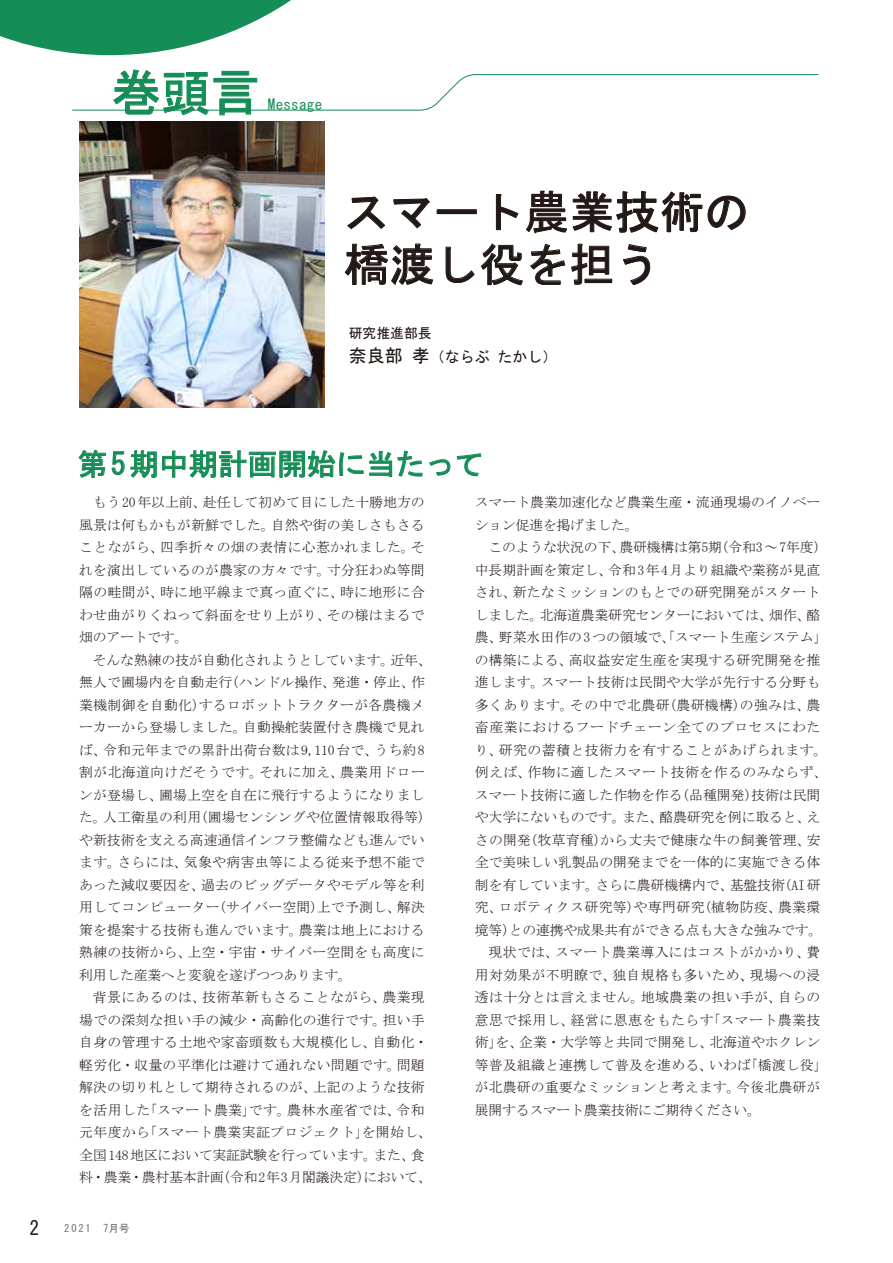
<style>
.page{position:relative;width:893px;height:1263px;background:#fff}
.page>*{position:absolute;margin:0;border:0;box-sizing:border-box;transform-origin:0 0}
.t1{font:49.5px "MS Gothic";color:#148d56}
.t2{font:45px/52.5px "MS Gothic";color:#221815}
.t3{font:30px "MS Gothic";letter-spacing:-.015em;color:#148d56}
.t4{font:19.65px "MS Gothic";color:#221815}
.t5{font:15px "MS Gothic";color:#221815}
.t6{font:15px "MS Gothic";letter-spacing:.02em;color:#148d56}
.t7{font:13.8px/22.5px "MS Mincho";letter-spacing:.01em;color:#221815}
.t8{font:13.8px "MS Gothic";color:#221815}
.t9{font:10.5px "MS Gothic";letter-spacing:.18em;color:#727171}
.s1{font-size:18px}
</style>
<div class="page">
<svg style="left:79px;top:450px;width:27px;height:28px"></svg>
<svg style="left:112px;top:450px;width:310px;height:28px"></svg>
<svg style="left:429px;top:459px;width:21px;height:17px"></svg>
<svg style="left:457px;top:453px;width:24px;height:23px"></svg>
<svg style="left:347px;top:196px;width:38px;height:33px"></svg>
<svg style="left:393px;top:198px;width:36px;height:31px"></svg>
<div style="left:437px;top:209px;width:40px;height:5px;border:1px solid #221815"></div>
<svg style="left:496px;top:194px;width:23px;height:36px"></svg>
<svg style="left:526px;top:191px;width:220px;height:42px"></svg>
<svg style="left:344px;top:243px;width:89px;height:42px"></svg>
<svg style="left:445px;top:247px;width:30px;height:36px"></svg>
<svg style="left:481px;top:243px;width:42px;height:42px"></svg>
<svg style="left:530px;top:244px;width:82px;height:41px"></svg>
<svg style="left:623px;top:244px;width:27px;height:41px"></svg>
<img style="left:79px;top:122px;width:245px;height:286px">
<svg style="left:72px;top:69px;width:747px;height:46px"></svg>
<svg style="left:0;top:0;width:291px;height:55px"></svg>
<h1 class="t1" style="left:112px;top:68px;width:150px">巻頭言</h1>
<p class="t6" style="left:268px;top:97px;width:56px">Message</p>
<h2 class="t2" style="left:344px;top:186px;width:406px">スマート農業技術の橋渡し役を担う</h2>
<p class="t8" style="left:349px;top:327px;width:84px">研究推進部長</p>
<p class="t5" style="left:349px;top:349px;width:210px"><span class="s1">奈良部 孝</span>（ならぶ たかし）</p>
<h3 class="t3" style="left:78px;top:449px;width:408px">第 5期中期計画開始に当たって</h3>
<p class="t7" style="left:79px;top:491px;width:354px">　もう20年以上前、赴任して初めて目にした十勝地方の風景は何もかもが新鮮でした。自然や街の美しさもさることながら、四季折々の畑の表情に心惹かれました。それを演出しているのが農家の方々です。寸分狂わぬ等間隔の畦間が、時に地平線まで真っ直ぐに、時に地形に合わせ曲がりくねって斜面をせり上がり、その様はまるで畑のアートです。<br>　そんな熟練の技が自動化されようとしています。近年、無人で圃場内を自動走行（ハンドル操作、発進・停止、作業機制御を自動化）するロボットトラクターが各農機メーカーから登場しました。自動操舵装置付き農機で見れば、令和元年までの累計出荷台数は9,110台で、うち約8割が北海道向けだそうです。それに加え、農業用ドローンが登場し、圃場上空を自在に飛行するようになりました。人工衛星の利用（圃場センシングや位置情報取得等）や新技術を支える高速通信インフラ整備なども進んでいます。さらには、気象や病害虫等による従来予想不能であった減収要因を、過去のビッグデータやモデル等を利用してコンピューター（サイバー空間）上で予測し、解決策を提案する技術も進んでいます。農業は地上における熟練の技術から、上空・宇宙・サイバー空間をも高度に利用した産業へと変貌を遂げつつあります。<br>　背景にあるのは、技術革新もさることながら、農業現場での深刻な担い手の減少・高齢化の進行です。担い手自身の管理する土地や家畜頭数も大規模化し、自動化・軽労化・収量の平準化は避けて通れない問題です。問題解決の切り札として期待されるのが、上記のような技術を活用した「スマート農業」です。農林水産省では、令和元年度から「スマート農業実証プロジェクト」を開始し、全国 148地区において実証試験を行っています。また、食料・農業・農村基本計画（令和2年3月閣議決定）において、</p>
<h3 class="t4" style="left:30px;top:1218px;width:11px">2</h3>
<p class="t9" style="left:64px;top:1223px;width:67px">2021　7月号</p>
<p class="t7" style="left:475px;top:491px;width:354px">スマート農業加速化など農業生産・流通現場のイノベーション促進を掲げました。<br>　このような状況の下、農研機構は第5期（令和3～ 7年度）中長期計画を策定し、令和 3年 4月より組織や業務が見直され、新たなミッションのもとでの研究開発がスタートしました。北海道農業研究センターにおいては、畑作、酪農、野菜水田作の3つの領域で、「スマート生産システム」の構築による、高収益安定生産を実現する研究開発を推進します。スマート技術は民間や大学が先行する分野も多くあります。その中で北農研（農研機構）の強みは、農畜産業におけるフードチェーン全てのプロセスにわたり、研究の蓄積と技術力を有することがあげられます。例えば、作物に適したスマート技術を作るのみならず、スマート技術に適した作物を作る（品種開発）技術は民間や大学にないものです。また、酪農研究を例に取ると、えさの開発（牧草育種）から丈夫で健康な牛の飼養管理、安全で美味しい乳製品の開発までを一体的に実施できる体制を有しています。さらに農研機構内で、基盤技術（AI研究、ロボティクス研究等）や専門研究（植物防疫、農業環境等）との連携や成果共有ができる点も大きな強みです。　現状では、スマート農業導入にはコストがかかり、費用対効果が不明瞭で、独自規格も多いため、現場への浸透は十分とは言えません。地域農業の担い手が、自らの意思で採用し、経営に恩恵をもたらす「スマート農業技術」を、企業・大学等と共同で開発し、北海道やホクレン等普及組織と連携して普及を進める、いわば「橋渡し役」が北農研の重要なミッションと考えます。今後北農研が展開するスマート農業技術にご期待ください。</p>
</div>
